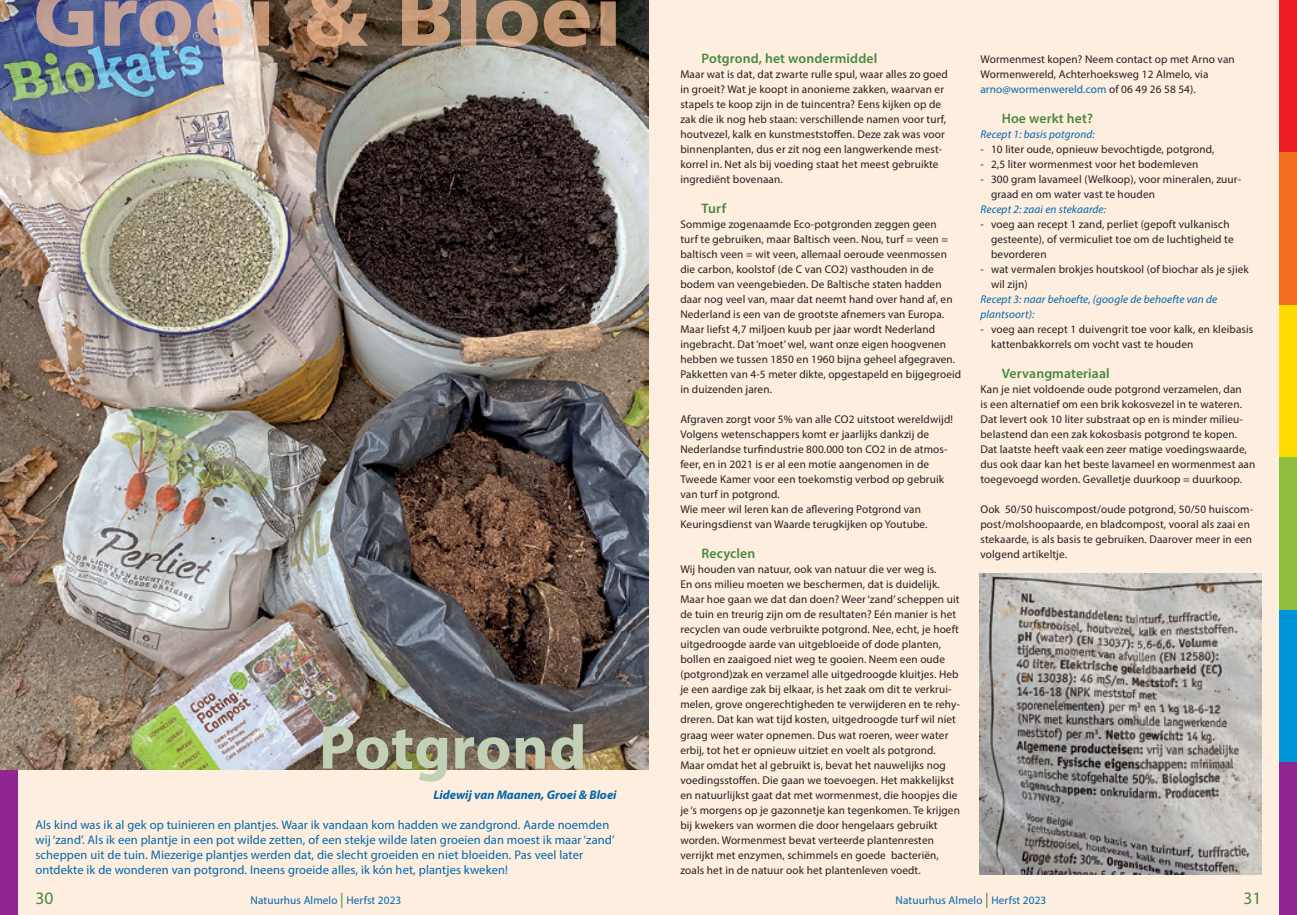
<style>
.page{position:relative;width:1297px;height:915px;background:#fff}
.page>*{position:absolute;margin:0;border:0;box-sizing:border-box;transform-origin:0 0}
.titel_groot_groen_Myriad_Pro_50_48{font:700 62.5px "Myriad Pro";letter-spacing:.01em;color:#c2d0b5}
.paginacijfer{font:17.5px "Myriad Pro";color:#48883e}
.tussenkop_10_12_Myriad_Pro{font:600 13.75px "Myriad Pro";letter-spacing:.01em;color:#48883e}
.intro_10_12_Myriad_Pro{font:12.5px/15px "Myriad Pro";letter-spacing:.01em;color:#0067aa}
.auteur_Myriad_Pro{font:italic 700 12.5px "Myriad Pro";color:#0067aa}
.plat_9_12_Myriad_Pro{font:11.25px/15px "Myriad Pro";letter-spacing:.01em;color:#231f20}
.plat_blauw_cursief{font:italic 11.25px/15px "Myriad Pro";letter-spacing:.01em;color:#0067aa}
.voettekst{font:11.25px "Myriad Pro";letter-spacing:.01em;color:#0067aa}
.s1{color:#0067aa}
.s2{font-size:15px;color:#48883e}
</style>
<div class="page">
<div style="left:0;top:0;width:1297px;height:914px;background:#feeee0"></div>
<div style="left:0;top:762px;width:18px;height:152px;background:#90268f"></div>
<div style="left:1279px;top:0;width:18px;height:152px;background:#ee1d23"></div>
<div style="left:1279px;top:152px;width:18px;height:153px;background:#f36e21"></div>
<div style="left:1279px;top:305px;width:18px;height:152px;background:#ffdc01"></div>
<div style="left:1279px;top:457px;width:18px;height:152px;background:#8dbe3e"></div>
<div style="left:1279px;top:609px;width:18px;height:153px;background:#0095d9"></div>
<div style="left:1279px;top:762px;width:18px;height:152px;background:#90268f"></div>
<img style="left:0;top:0;width:648px;height:768px">
<img style="left:980px;top:573px;width:281px;height:300px">
<img style="left:36px;top:0;width:580px;height:47px">
<p class="titel_groot_groen_Myriad_Pro_50_48" style="left:319px;top:706px;width:269px">Potgrond</p>
<p class="auteur_Myriad_Pro" style="left:433px;top:785px;width:185px">Lidewij van Maanen, Groei &amp; Bloei</p>
<p class="intro_10_12_Myriad_Pro" style="left:35px;top:816px;width:581px">Als kind was ik al gek op tuinieren en plantjes. Waar ik vandaan kom hadden we zandgrond. Aarde noemden wij ‘zand’. Als ik een plantje in een pot wilde zetten, of een stekje wilde laten groeien dan moest ik maar ‘zand’ scheppen uit de tuin. Miezerige plantjes werden dat, die slecht groeiden en niet bloeiden. Pas veel later ontdekte ik de wonderen van potgrond. Ineens groeide alles, ik kón het, plantjes kweken!</p>
<p class="tussenkop_10_12_Myriad_Pro" style="left:702px;top:49px;width:177px">Potgrond, het wondermiddel</p>
<p class="plat_9_12_Myriad_Pro" style="left:680px;top:66px;width:269px">Maar wat is dat, dat zwarte rulle spul, waar alles zo goed in groeit? Wat je koopt in anonieme zakken, waarvan er stapels te koop zijn in de tuincentra? Eens kijken op de zak die ik nog heb staan: verschillende namen voor turf, houtvezel, kalk en kunstmeststoffen. Deze zak was voor binnenplanten, dus er zit nog een langwerkende mest&shy;korrel in. Net als bij voeding staat het meest gebruikte ingrediënt bovenaan.</p>
<p class="tussenkop_10_12_Myriad_Pro" style="left:702px;top:199px;width:26px">Turf</p>
<p class="plat_9_12_Myriad_Pro" style="left:680px;top:216px;width:282px">Sommige zogenaamde Eco-potgronden zeggen geen<br>turf te gebruiken, maar Baltisch veen. Nou, turf = veen = baltisch veen = wit veen, allemaal oeroude veenmossen die carbon, koolstof (de C van CO2) vasthouden in de bodem van veengebieden. De Baltische staten hadden daar nog veel van, maar dat neemt hand over hand af, en Nederland is een van de grootste afnemers van Europa.<br>Maar liefst 4,7 miljoen kuub per jaar wordt Nederland ingebracht. Dat ‘moet’ wel, want onze eigen hoogvenen hebben we tussen 1850 en 1960 bijna geheel afgegraven.<br>Pakketten van 4-5 meter dikte, opgestapeld en bijgegroeid in duizenden jaren.</p>
<p class="plat_9_12_Myriad_Pro" style="left:680px;top:411px;width:274px">Afgraven zorgt voor 5% van alle CO2 uitstoot wereldwijd!<br>Volgens wetenschappers komt er jaarlijks dankzij de Nederlandse turfindustrie 800.000 ton CO2 in de atmos&shy;feer, en in 2021 is er al een motie aangenomen in de Tweede Kamer voor een toekomstig verbod op gebruik van turf in potgrond.</p>
<p class="plat_9_12_Myriad_Pro" style="left:680px;top:501px;width:249px">Wie meer wil leren kan de aflevering Potgrond van<br>Keuringsdienst van Waarde terugkijken op Youtube.</p>
<p class="tussenkop_10_12_Myriad_Pro" style="left:702px;top:544px;width:55px">Recyclen</p>
<p class="plat_9_12_Myriad_Pro" style="left:680px;top:561px;width:281px">Wij houden van natuur, ook van natuur die ver weg is.<br>En ons milieu moeten we beschermen, dat is duidelijk.<br>Maar hoe gaan we dat dan doen? Weer ‘zand’ scheppen uit de tuin en treurig zijn om de resultaten? Eén manier is het recyclen van oude verbruikte potgrond. Nee, echt, je hoeft uitgedroogde aarde van uitgebloeide of dode planten, bollen en zaaigoed niet weg te gooien. Neem een oude (potgrond)zak en verzamel alle uitgedroogde kluitjes. Heb je een aardige zak bij elkaar, is het zaak om dit te verkrui&shy;melen, grove ongerechtigheden te verwijderen en te rehy&shy;dreren. Dat kan wat tijd kosten, uitgedroogde turf wil niet graag weer water opnemen. Dus wat roeren, weer water erbij, tot het er opnieuw uitziet en voelt als potgrond.<br>Maar omdat het al gebruikt is, bevat het nauwelijks nog voedingsstoffen. Die gaan we toevoegen. Het makkelijkst en natuurlijkst gaat dat met wormenmest, die hoopjes die je ‘s morgens op je gazonnetje kan tegenkomen. Te krijgen bij kwekers van wormen die door hengelaars gebruikt worden. Wormenmest bevat verteerde plantenresten verrijkt met enzymen, schimmels en goede bacteriën, zoals het in de natuur ook het plantenleven voedt.</p>
<p class="plat_9_12_Myriad_Pro" style="left:980px;top:51px;width:256px">Wormenmest kopen? Neem contact op met Arno van<br>Wormenwereld, Achterhoeksweg 12 Almelo, via <span class="s1">arno@wormenwereld.com</span> of 06 49 26 58 54).</p>
<p class="tussenkop_10_12_Myriad_Pro" style="left:1002px;top:109px;width:93px">Hoe werkt het?</p>
<p class="plat_blauw_cursief" style="left:980px;top:126px;width:116px">Recept 1: basis potgrond:</p>
<p class="plat_9_12_Myriad_Pro" style="left:980px;top:141px;width:236px">- 10 liter oude, opnieuw bevochtigde, potgrond,</p>
<p class="plat_9_12_Myriad_Pro" style="left:980px;top:156px;width:219px">- 2,5 liter wormenmest voor het bodemleven</p>
<p class="plat_9_12_Myriad_Pro" style="left:991px;top:171px;width:252px;text-indent:-11px">- 300 gram lavameel (Welkoop), voor mineralen, zuur&shy;graad en om water vast te houden</p>
<p class="plat_blauw_cursief" style="left:980px;top:201px;width:127px">Recept 2: zaai en stekaarde:</p>
<p class="plat_9_12_Myriad_Pro" style="left:991px;top:216px;width:244px;text-indent:-11px">- voeg aan recept 1 zand, perliet (gepoft vulkanisch gesteente), of vermiculiet toe om de luchtigheid te bevorderen</p>
<p class="plat_9_12_Myriad_Pro" style="left:991px;top:261px;width:259px;text-indent:-11px">- wat vermalen brokjes houtskool (of biochar als je sjiek wil zijn)</p>
<p class="plat_blauw_cursief" style="left:980px;top:291px;width:238px">Recept 3: naar behoefte, (google de behoefte van de plantsoort):</p>
<p class="plat_9_12_Myriad_Pro" style="left:991px;top:321px;width:264px;text-indent:-11px">- voeg aan recept 1 duivengrit toe voor kalk, en kleibasis kattenbakkorrels om vocht vast te houden</p>
<p class="tussenkop_10_12_Myriad_Pro" style="left:1002px;top:364px;width:109px">Vervangmateriaal</p>
<p class="plat_9_12_Myriad_Pro" style="left:980px;top:381px;width:276px">Kan je niet voldoende oude potgrond verzamelen, dan<br>is een alternatief om een brik kokosvezel in te wateren.<br>Dat levert ook 10 liter substraat op en is minder milieu&shy;belastend dan een zak kokosbasis potgrond te kopen.<br>Dat laatste heeft vaak een zeer matige voedingswaarde, dus ook daar kan het beste lavameel en wormenmest aan toegevoegd worden. Gevalletje duurkoop = duurkoop.</p>
<p class="plat_9_12_Myriad_Pro" style="left:980px;top:501px;width:274px">Ook 50/50 huiscompost/oude potgrond, 50/50 huiscom&shy;post/molshoopaarde, en bladcompost, vooral als zaai en stekaarde, is als basis te gebruiken. Daarover meer in een volgend artikeltje.</p>
<p class="paginacijfer" style="left:35px;top:886px;width:19px">30</p>
<p class="voettekst" style="left:251px;top:892px;width:152px">Natuurhus Almelo <span class="s2">|</span> Herfst 2023</p>
<p class="voettekst" style="left:895px;top:892px;width:152px">Natuurhus Almelo <span class="s2">|</span> Herfst 2023</p>
<p class="paginacijfer" style="left:1243px;top:886px;width:19px">31</p>
</div>
